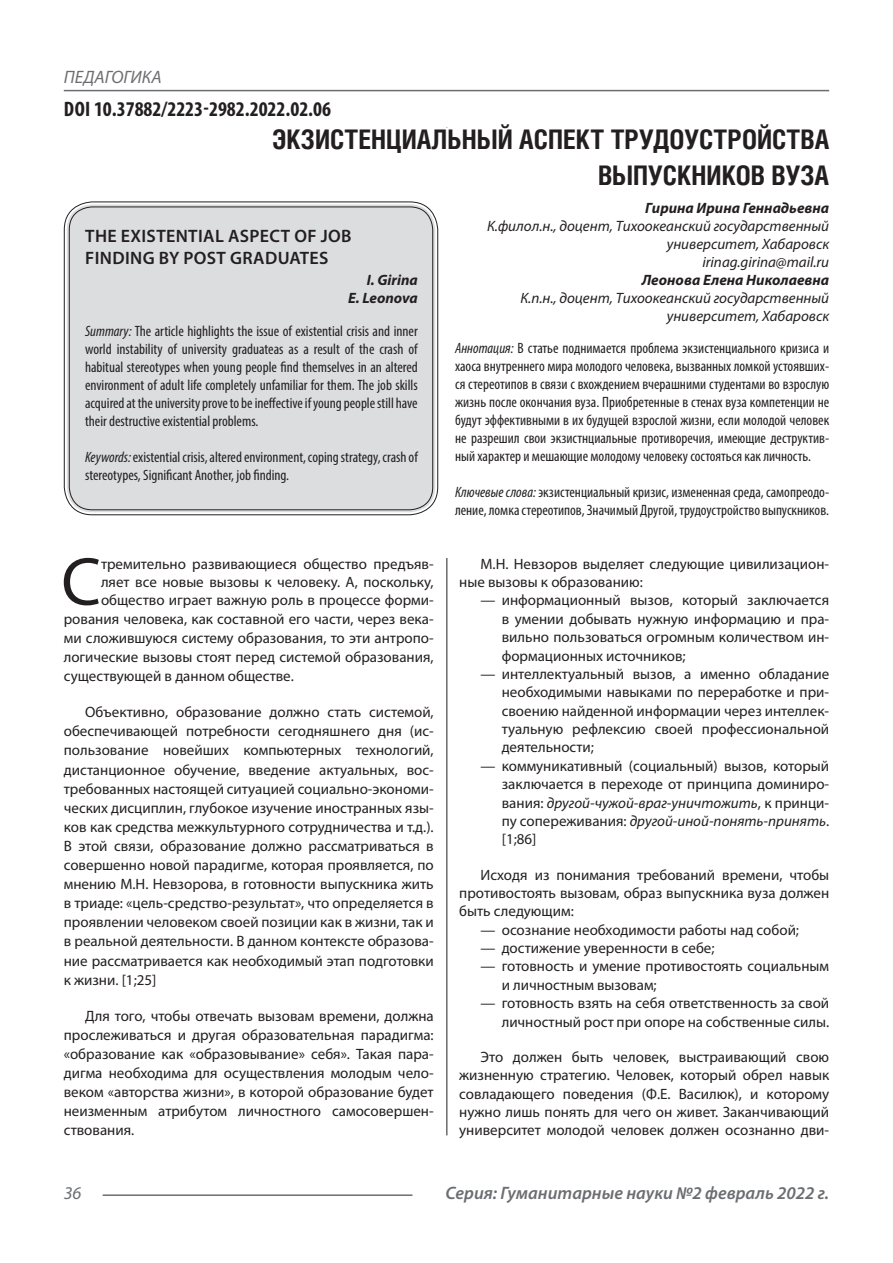
<style>
.page{position:relative;width:893px;height:1263px;background:#fff}
.page>*{position:absolute;margin:0;border:0;box-sizing:border-box;transform-origin:0 0}
.Статья_текст_первый{font:68.4px "Myriad Pro";color:#231f20}
.Статья_название{font:700 27px/36px "Helios Cond C";color:#231f20;text-align:right}
.ДОИ{font:700 condensed 21px "Myriad Pro";color:#231f20}
.Статья_название_англ{font:600 18px/21.6px "Myriad Pro";letter-spacing:.02em;color:#231f20}
.t1{font:italic 600 18px "Myriad Pro";color:#6c6d70}
.t2{font:italic 18px "Myriad Pro";color:#6c6d70}
.Статья_текст{font:15px/19px "Myriad Pro";color:#231f20;text-align:justify}
.Статья_аннотация_тек{font:condensed 15px/18px "Myriad Pro";color:#231f20;text-align:justify}
.Статья_аннотация_анг{font:condensed 15px/18px "Myriad Pro";color:#231f20;text-align:justify}
.Статья_текст_первый-2{font:15px "Myriad Pro";color:#231f20}
.Статья_автор_инфо{font:italic 15px/18px "Myriad Pro";color:#231f20;text-align:right}
.Статья_автор_инфо-2{font:italic 700 15px "Myriad Pro";color:#231f20}
.Статья_автор_англ{font:italic 700 15px "Myriad Pro";color:#231f20}
.s1{font-style:italic}
</style>
<div class="page">
<hr style="left:446px;top:128px;width:1px;height:1007px;background:#231f20">
<hr style="left:103px;top:1194px;width:309px;height:2px;background:#6c6d70">
<hr style="left:64px;top:90px;width:765px;height:1px;background:#6c6d70">
<div style="left:67px;top:204px;width:368px;height:308px;background:#dcdddf;border-radius:26px"></div>
<div style="left:64px;top:201px;width:374px;height:314px;border:1px solid #231f20;border-radius:28px"></div>
<div style="left:69px;top:206px;width:364px;height:304px;border:1px solid #231f20;border-radius:23px"></div>
<p class="t2" style="left:64px;top:66px;width:100px">ПЕДАГОГИКА</p>
<p class="ДОИ" style="left:64px;top:96px;width:269px">DOI 10.37882/2223-2982.2022.02.06</p>
<p class="Статья_название" style="left:272px;top:121px;width:559px">ЭКЗИСТЕНЦИАЛЬНЫЙ АСПЕКТ ТРУДОУСТРОЙСТВА<br>ВЫПУСКНИКОВ ВУЗА</p>
<p class="Статья_автор_инфо-2" style="left:645px;top:198px;width:186px">Гирина Ирина Геннадьевна</p>
<p class="Статья_автор_инфо" style="left:487px;top:216px;width:344px">К.филол.н., доцент, Тихоокеанский государственный университет, Хабаровск</p>
<p class="Статья_автор_инфо" style="left:702px;top:252px;width:128px">irinag.girina@mail.ru</p>
<p class="Статья_автор_инфо-2" style="left:642px;top:270px;width:189px">Леонова Елена Николаевна</p>
<p class="Статья_автор_инфо" style="left:520px;top:288px;width:310px">К.п.н., доцент, Тихоокеанский государственный университет, Хабаровск</p>
<p class="Статья_аннотация_тек" style="left:455px;top:339px;width:376px"><span class="s1">Аннотация:</span> В статье поднимается проблема экзистенциального кризиса и хаоса внутреннего мира молодого человека, вызванных ломкой устоявших&shy;ся стереотипов в связи с вхождением вчерашними студентами во взрослую жизнь после окончания вуза. Приобретенные в стенах вуза компетенции не будут эффективными в их будущей взрослой жизни, если молодой человек не разрешил свои экзистнциальные противоречия, имеющие деструктив&shy;ный характер и мешающие молодому человеку состояться как личность.</p>
<p class="Статья_аннотация_тек" style="left:455px;top:483px;width:376px"><span class="s1">Ключевые слова:</span> экзистенциальный кризис, измененная среда, самопреодо&shy;ление, ломка стереотипов, Значимый Другой, трудоустройство выпускников.</p>
<p class="Статья_название_англ" style="left:85px;top:225px;width:268px">THE EXISTENTIAL ASPECT OF JOB<br>FINDING BY POST GRADUATES</p>
<p class="Статья_автор_англ" style="left:367px;top:271px;width:53px">I. Girina</p>
<p class="Статья_автор_англ" style="left:348px;top:289px;width:71px">E. Leonova</p>
<p class="Статья_аннотация_анг" style="left:85px;top:322px;width:334px"><span class="s1">Summary:</span> The article highlights the issue of existential crisis and inner world instability of university graduateas as a result of the crash of habitual stereotypes when young people find themselves in an altered environment of adult life completely unfamiliar for them. The job skills acquired at the university prove to be ineffective if young people still have their destructive existential problems.</p>
<p class="Статья_аннотация_анг" style="left:85px;top:448px;width:334px"><span class="s1">Keywords:</span> existential crisis, altered environment, coping strategy, crash of stereotypes, Significant Another, job finding.</p>
<p class="Статья_текст_первый" style="left:61px;top:540px;width:41px">С</p>
<p class="Статья_текст_первый-2" style="left:101px;top:554px;width:334px">тремительно развивающиеся общество предъяв-</p>
<p class="Статья_текст_первый-2" style="left:101px;top:572px;width:334px">ляет все новые вызовы к человеку. А, поскольку,</p>
<p class="Статья_текст_первый-2" style="left:101px;top:590px;width:334px">общество играет важную роль в процессе форми-</p>
<p class="Статья_текст_первый-2" style="left:64px;top:609px;width:371px">рования человека, как составной его части, через века-</p>
<p class="Статья_текст_первый-2" style="left:64px;top:629px;width:371px">ми сложившуюся систему образования, то эти антропо-</p>
<p class="Статья_текст_первый-2" style="left:64px;top:648px;width:371px">логические вызовы стоят перед системой образования,</p>
<p class="Статья_текст_первый-2" style="left:64px;top:667px;width:232px">существующей в данном обществе.</p>
<p class="Статья_текст" style="left:64px;top:702px;width:371px;text-indent:21px">Объективно, образование должно стать системой, обеспечивающей потребности сегодняшнего дня (ис&shy;пользование новейших компьютерных технологий, дистанционное обучение, введение актуальных, вос&shy;требованных настоящей ситуацией социально-экономи&shy;ческих дисциплин, глубокое изучение иностранных язы&shy;ков как средства межкультурного сотрудничества и т.д.).<br>В этой связи, образование должно рассматриваться в совершенно новой парадигме, которая проявляется, по мнению М.Н. Невзорова, в готовности выпускника жить в триаде: «цель-средство-результат», что определяется в проявлении человеком своей позиции как в жизни, так и в реальной деятельности. В данном контексте образова&shy;ние рассматривается как необходимый этап подготовки к жизни. [1;25]</p>
<p class="Статья_текст" style="left:64px;top:1006px;width:371px;text-indent:21px">Для того, чтобы отвечать вызовам времени, должна прослеживаться и другая образовательная парадигма: «образование как «образовывание» себя». Такая пара&shy;дигма необходима для осуществления молодым чело&shy;веком «авторства жизни», в которой образование будет неизменным атрибутом личностного самосовершен&shy;ствования.</p>
<p class="Статья_текст" style="left:459px;top:554px;width:371px;line-height:18.3px;text-indent:21px">М.Н. Невзоров выделяет следующие цивилизацион&shy;ные вызовы к образованию:</p>
<p class="Статья_текст" style="left:502px;top:591px;width:329px;line-height:18.3px;text-indent:-21px">— информационный вызов, который заключается в умении добывать нужную информацию и пра&shy;вильно пользоваться огромным количеством ин&shy;формационных источников;</p>
<p class="Статья_текст" style="left:502px;top:664px;width:329px;line-height:18.3px;text-indent:-21px">— интеллектуальный вызов, а именно обладание необходимыми навыками по переработке и при&shy;своению найденной информации через интеллек&shy;туальную рефлексию своей профессиональной деятельности;</p>
<p class="Статья_текст" style="left:502px;top:756px;width:329px;line-height:18.3px;text-indent:-21px">— коммуникативный (социальный) вызов, который заключается в переходе от принципа доминиро&shy;вания: <span class="s1">другой-чужой-враг-уничтожить</span>, к принци&shy;пу сопереживания: <span class="s1">другой-иной-понять-принять</span>. [1;86]</p>
<p class="Статья_текст" style="left:459px;top:865px;width:371px;line-height:18.3px;text-indent:21px">Исходя из понимания требований времени, чтобы противостоять вызовам, образ выпускника вуза должен быть следующим:</p>
<p class="Статья_текст" style="left:480px;top:920px;width:320px">— осознание необходимости работы над собой;</p>
<p class="Статья_текст" style="left:480px;top:938px;width:236px">— достижение уверенности в себе;</p>
<p class="Статья_текст" style="left:502px;top:957px;width:329px;line-height:18.3px;text-indent:-21px">— готовность и умение противостоять социальным и личностным вызовам;</p>
<p class="Статья_текст" style="left:480px;top:994px;width:350px;line-height:18.3px;text-align:right">— готовность взять на себя ответственность за свой личностный рост при опоре на собственные силы.</p>
<p class="Статья_текст" style="left:459px;top:1047px;width:371px;line-height:18.3px;text-indent:21px">Это должен быть человек, выстраивающий свою жизненную стратегию. Человек, который обрел навык совладающего поведения (Ф.Е. Василюк), и которому нужно лишь понять для чего он живет. Заканчивающий университет молодой человек должен осознанно дви-</p>
<p class="t2" style="left:64px;top:1182px;width:19px">36</p>
<p class="t1" style="left:445px;top:1182px;width:385px">Серия: Гуманитарные науки №2 февраль 2022 г.</p>
</div>
